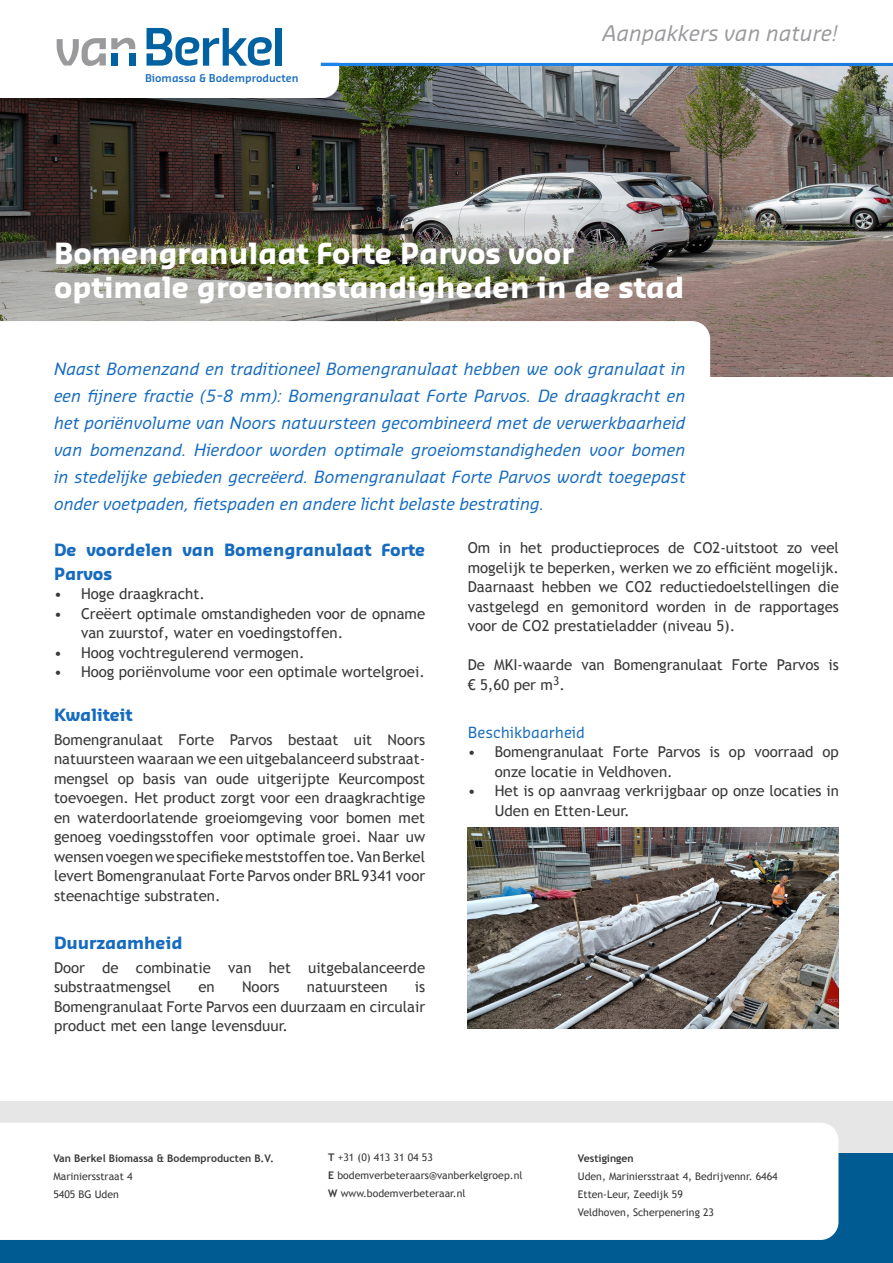
<style>
.page{position:relative;width:893px;height:1263px;background:#fff}
.page>*{position:absolute;margin:0;border:0;box-sizing:border-box;transform-origin:0 0}
.t1{font:700 28.5px/34.2px "Sansa Std";color:#fff}
.t2{font:italic 21px "Sansa Std";color:#9a9a9d}
.t3{font:italic 16.5px/27px "Sansa Std";color:#166bbf;text-align:justify}
.t4{font:700 16.5px/24px "Sansa Std";color:#166bbf}
.t5{font:15px/19.5px "Trebuchet MS";color:#393939}
.t6{font:15px "Sansa Std";color:#166bbf}
.t7{font:10.5px/18px "Trebuchet MS";color:#393939}
.t8{font:700 10.5px "Trebuchet MS";color:#393939}
.t9{font:600 10.5px "Sansa Std";color:#166bbf}
.s1{font-weight:700}
</style>
<div class="page">
<img style="left:0;top:97px;width:893px;height:279px">
<svg style="left:0;top:321px;width:710px;height:55px"></svg>
<img style="left:56px;top:28px;width:837px;height:69px">
<svg style="left:57px;top:38px;width:78px;height:28px"></svg>
<div style="left:276px;top:28px;width:6px;height:38px;background:#0062a1"></div>
<div style="left:129px;top:53px;width:6px;height:13px;background:#0062a1"></div>
<div style="left:111px;top:53px;width:7px;height:13px;background:#0062a1"></div>
<svg style="left:147px;top:28px;width:125px;height:38px"></svg>
<div style="left:0;top:1101px;width:893px;height:141px;background:#e6e6e6"></div>
<div style="left:0;top:1153px;width:893px;height:110px;background:#005b93"></div>
<div style="left:0;top:1123px;width:838px;height:117px;background:#fff"></div>
<img style="left:468px;top:827px;width:371px;height:202px">
<p class="t9" style="left:145px;top:74px;width:155px">Biomassa &amp; Bodemproducten</p>
<h2 class="t2" style="left:603px;top:25px;width:237px">Aanpakkers van nature!</h2>
<h1 class="t1" style="left:54px;top:238px;width:631px">Bomengranulaat Forte Parvos voor optimale groeiomstandigheden in de stad</h1>
<p class="t3" style="left:54px;top:357px;width:633px">Naast Bomenzand en traditioneel Bomengranulaat hebben we ook granulaat in een fijnere fractie (5-8 mm): Bomengranulaat Forte Parvos. De draagkracht en het poriënvolume van Noors natuursteen gecombineerd met de verwerkbaarheid van bomenzand. Hierdoor worden optimale groeiomstandigheden voor bomen in stedelijke gebieden gecreëerd. Bomengranulaat Forte Parvos wordt toegepast onder voetpaden, fietspaden en andere licht belaste bestrating.</p>
<p class="t4" style="left:54px;top:539px;width:373px">De voordelen van Bomengranulaat Forte<br>Parvos</p>
<p class="t5" style="left:54px;top:585px;width:152px">• Hoge draagkracht.</p>
<p class="t5" style="left:81px;top:605px;width:346px;text-indent:-27px">• Creëert optimale omstandigheden voor de opname van zuurstof, water en voedingstoffen.</p>
<p class="t5" style="left:54px;top:644px;width:252px">• Hoog vochtregulerend vermogen.</p>
<p class="t5" style="left:54px;top:663px;width:372px">• Hoog poriënvolume voor een optimale wortelgroei.</p>
<p class="t4" style="left:54px;top:704px;width:80px">Kwaliteit</p>
<p class="t5" style="left:54px;top:731px;width:373px;text-align:justify">Bomengranulaat Forte Parvos bestaat uit Noors natuursteen waaraan we een uitgebalanceerd substraat&shy;mengsel op basis van oude uitgerijpte Keurcompost toevoegen. Het product zorgt voor een draagkrachtige en waterdoorlatende groeiomgeving voor bomen met genoeg voedingsstoffen voor optimale groei. Naar uw wensen voegen we specifieke meststoffen toe. Van Berkel levert Bomengranulaat Forte Parvos onder BRL 9341 voor steenachtige substraten.</p>
<p class="t4" style="left:54px;top:932px;width:130px">Duurzaamheid</p>
<p class="t5" style="left:54px;top:959px;width:373px">Door de combinatie van het uitgebalanceerde substraatmengsel</p>
<p class="t5" style="left:54px;top:978px;width:373px;text-align:justify;text-indent:361px">is Bomengranulaat Forte Parvos een duurzaam en circulair product met een lange levensduur.</p>
<p class="t5" style="left:198px;top:978px;width:18px">en</p>
<p class="t5" style="left:242px;top:978px;width:39px">Noors</p>
<p class="t5" style="left:307px;top:978px;width:82px">natuursteen</p>
<p class="t5" style="left:468px;top:539px;width:373px;text-align:justify">Om in het productieproces de CO2-uitstoot zo veel mogelijk te beperken, werken we zo efficiënt mogelijk.<br>Daarnaast hebben we CO2 reductiedoelstellingen die vastgelegd en gemonitord worden in de rapportages voor de CO2 prestatieladder (niveau 5).</p>
<p class="t5" style="left:468px;top:656px;width:373px">De MKI-waarde van Bomengranulaat Forte Parvos is € 5,60 per m<sup>3</sup>.</p>
<p class="t6" style="left:468px;top:724px;width:119px">Beschikbaarheid</p>
<p class="t5" style="left:495px;top:743px;width:346px;text-indent:-27px">• Bomengranulaat Forte Parvos is op voorraad op onze locatie in Veldhoven.</p>
<p class="t5" style="left:495px;top:782px;width:346px;text-indent:-27px">• Het is op aanvraag verkrijgbaar op onze locaties in<br>Uden en Etten-Leur.</p>
<p class="t8" style="left:53px;top:1154px;width:222px">Van Berkel Biomassa &amp; Bodemproducten B.V.</p>
<p class="t7" style="left:53px;top:1168px;width:81px">Mariniersstraat 4<br>5405 BG Uden</p>
<p class="t7" style="left:328px;top:1149px;width:196px"><span class="s1">T</span> +31 (0) 413 31 04 53<br><span class="s1">E</span> bodemverbeteraars@vanberkelgroep.nl<br><span class="s1">W</span> www.bodemverbeteraar.nl</p>
<p class="t8" style="left:578px;top:1154px;width:57px">Vestigingen</p>
<p class="t7" style="left:578px;top:1168px;width:201px">Uden, Mariniersstraat 4, Bedrijvennr. 6464<br>Etten-Leur, Zeedijk 59<br>Veldhoven, Scherpenering 23</p>
</div>
